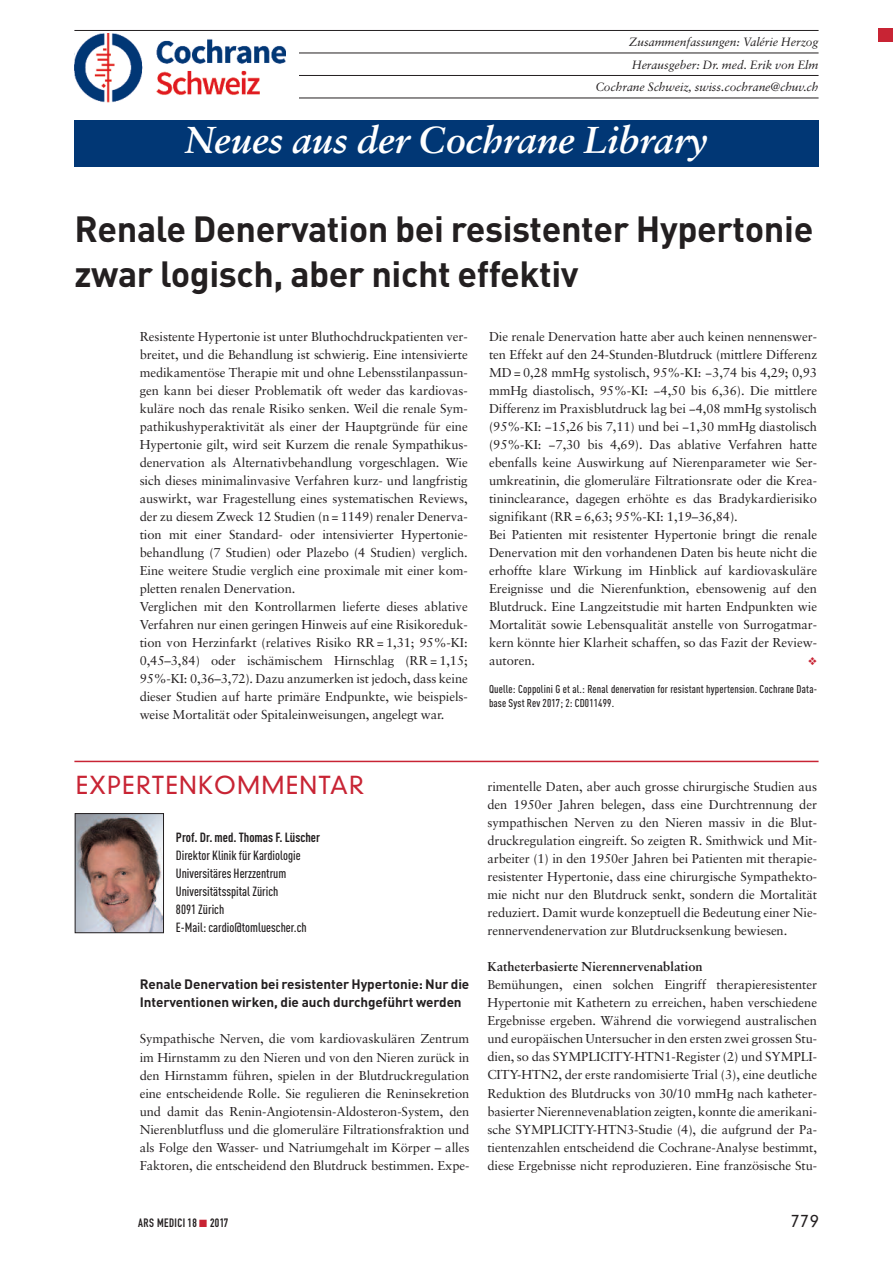
<style>
.page{position:relative;width:893px;height:1263px;background:#fff}
.page>*{position:absolute;margin:0;border:0;box-sizing:border-box;transform-origin:0 0}
.t1{font:italic 700 37.5px "Sabon";letter-spacing:-.005em;color:#fff}
.t2{font:700 36px/45px "DIN";letter-spacing:-.01em;color:#231f20}
.t3{font:300 24px "DIN Neuzeit Grotesk";letter-spacing:.05em;color:#c82434}
.t4{font:300 16.5px "DIN Neuzeit Grotesk";color:#231f20}
.t5{font:700 13.5px/18px "DIN";letter-spacing:-.005em;color:#231f20}
.t6{font:500 13.2px/18px "DIN Cond";color:#231f20}
.t7{font:700 13.2px "DIN Cond";color:#231f20}
.t8{font:12.9px/18px "Sabon";letter-spacing:-.005em;color:#231f20;text-align:justify}
.t9{font:700 12.9px "Sabon";color:#231f20}
.t10{font:italic 12px/22.5px "Sabon";letter-spacing:-.005em;color:#231f20;text-align:right}
.t11{font:12px "DIN Engschrift";letter-spacing:.035em;color:#231f20}
.t12{font:500 11.25px/13.8px "DIN Cond";letter-spacing:.015em;color:#231f20}
.s1{color:#c82434}
</style>
<div class="page">
<div style="left:878px;top:28px;width:15px;height:14px;background:#c82434"></div>
<hr style="left:74px;top:30px;width:745px;height:1px;background:#231f20">
<hr style="left:74px;top:53px;width:745px;height:1px;background:#231f20">
<hr style="left:74px;top:75px;width:745px;height:1px;background:#231f20">
<hr style="left:74px;top:98px;width:745px;height:1px;background:#231f20">
<div style="left:60px;top:33px;width:238px;height:74px;background:#fff"></div>
<img style="left:74px;top:34px;width:211px;height:69px">
<img style="left:77px;top:815px;width:85px;height:116px">
<div style="left:75px;top:813px;width:89px;height:120px;border:1px solid #231f20"></div>
<hr style="left:74px;top:761px;width:745px;height:1px;background:#c82434">
<div style="left:74px;top:120px;width:745px;height:46px;background:#013775"></div>
<p class="t10" style="left:595px;top:32px;width:225px">Zusammenfassungen: Valérie Herzog<br>Herausgeber: Dr. med. Erik von Elm<br>Cochrane Schweiz, swiss.cochrane@chuv.ch</p>
<h1 class="t1" style="left:185px;top:124px;width:524px">Neues aus der Cochrane Library</h1>
<h2 class="t2" style="left:74px;top:207px;width:740px">Renale Denervation bei resistenter Hypertonie zwar logisch, aber nicht effektiv</h2>
<p class="t8" style="left:140px;top:329px;width:330px;text-align:left">Resistente Hypertonie ist unter Bluthochdruckpatienten ver&shy;breitet, und die Behandlung ist schwierig. Eine intensivierte medikamentöse Therapie mit und ohne Lebensstilanpassun&shy;gen kann bei dieser Problematik oft weder das kardiovas&shy;kuläre noch das renale Risiko senken. Weil die renale Sym&shy;pathikushyperaktivität als einer der Hauptgründe für eine Hypertonie gilt, wird seit Kurzem die renale Sympathikus&shy;denervation als Alternativbehandlung vorgeschlagen. Wie sich dieses minimalinvasive Verfahren kurz- und langfristig auswirkt, war Fragestellung eines systematischen Reviews, der zu diesem Zweck 12 Studien (n = 1149) renaler Denerva&shy;tion mit einer Standard- oder intensivierter Hypertonie&shy;behandlung (7 Studien) oder Plazebo (4 Studien) verglich.<br>Eine weitere Studie verglich eine proximale mit einer kom&shy;pletten renalen Denervation.<br>Verglichen mit den Kontrollarmen lieferte dieses ablative Verfahren nur einen geringen Hinweis auf eine Risikoreduk&shy;tion von Herzinfarkt (relatives Risiko RR = 1,31; 95%-KI:<br>0,45–3,84) oder ischämischem Hirnschlag (RR = 1,15; 95%-KI: 0,36–3,72). Dazu anzumerken ist jedoch, dass keine dieser Studien auf harte primäre Endpunkte, wie beispiels&shy;weise Mortalität oder Spitaleinweisungen, angelegt war.</p>
<p class="t8" style="left:489px;top:329px;width:330px;text-align:left">Die renale Denervation hatte aber auch keinen nennenswer&shy;ten Effekt auf den 24-Stunden-Blutdruck (mittlere Differenz MD = 0,28 mmHg systolisch, 95%-KI: −3,74 bis 4,29; 0,93 mmHg diastolisch, 95%-KI: −4,50 bis 6,36). Die mittlere Differenz im Praxisblutdruck lag bei −4,08 mmHg systolisch (95%-KI: −15,26 bis 7,11) und bei −1,30 mmHg diastolisch (95%-KI: −7,30 bis 4,69). Das ablative Verfahren hatte ebenfalls keine Auswirkung auf Nierenparameter wie Ser&shy;umkreatinin, die glomeruläre Filtrationsrate oder die Krea&shy;tininclearance, dagegen erhöhte es das Bradykardierisiko signifikant (RR = 6,63; 95%-KI: 1,19–36,84).<br>Bei Patienten mit resistenter Hypertonie bringt die renale Denervation mit den vorhandenen Daten bis heute nicht die erhoffte klare Wirkung im Hinblick auf kardiovaskuläre Ereignisse und die Nierenfunktion, ebensowenig auf den Blutdruck. Eine Langzeitstudie mit harten Endpunkten wie Mortalität sowie Lebensqualität anstelle von Surrogatmar&shy;kern könnte hier Klarheit schaffen, so das Fazit der Review&shy;autoren.</p>
<p class="t12" style="left:489px;top:683px;width:330px">Quelle: Coppolini G et al.: Renal denervation for resistant hypertension. Cochrane Data&shy;base Syst Rev 2017; 2: CD011499.</p>
<h3 class="t3" style="left:76px;top:776px;width:290px">EXPERTENKOMMENTAR</h3>
<p class="t7" style="left:176px;top:832px;width:146px">Prof. Dr. med. Thomas F. Lüscher</p>
<p class="t6" style="left:176px;top:847px;width:132px">Direktor Klinik für Kardiologie<br>Universitäres Herzzentrum<br>Universitätsspital Zürich<br>8091 Zürich<br>E-Mail: cardio@tomluescher.ch</p>
<p class="t5" style="left:140px;top:976px;width:331px">Renale Denervation bei resistenter Hypertonie: Nur die<br>Interventionen wirken, die auch durchgeführt werden</p>
<p class="t8" style="left:140px;top:1031px;width:331px">Sympathische Nerven, die vom kardiovaskulären Zentrum im Hirnstamm zu den Nieren und von den Nieren zurück in den Hirnstamm führen, spielen in der Blutdruckregulation eine entscheidende Rolle. Sie regulieren die Reninsekretion und damit das Renin-Angiotensin-Aldosteron-System, den Nierenblutfluss und die glomeruläre Filtrationsfraktion und als Folge den Wasser- und Natriumgehalt im Körper – alles Faktoren, die entscheidend den Blutdruck bestimmen. Expe-</p>
<p class="t8" style="left:487px;top:779px;width:331px">rimentelle Daten, aber auch grosse chirurgische Studien aus den 1950er Jahren belegen, dass eine Durchtrennung der sympathischen Nerven zu den Nieren massiv in die Blut&shy;druckregulation eingreift. So zeigten R. Smithwick und Mit&shy;arbeiter (1) in den 1950er Jahren bei Patienten mit therapie&shy;resistenter Hypertonie, dass eine chirurgische Sympathekto&shy;mie nicht nur den Blutdruck senkt, sondern die Mortalität reduziert. Damit wurde konzeptuell die Bedeutung einer Nie&shy;rennervendenervation zur Blutdrucksenkung bewiesen.</p>
<p class="t9" style="left:487px;top:962px;width:217px">Katheterbasierte Nierennervenablation</p>
<p class="t8" style="left:487px;top:977px;width:331px">Bemühungen, einen solchen Eingriff therapieresistenter Hypertonie mit Kathetern zu erreichen, haben verschiedene Ergebnisse ergeben. Während die vorwiegend australischen und europäischen Untersucher in den ersten zwei grossen Stu&shy;dien, so das SYMPLICITY-HTN1-Register (2) und SYMPLI-CITY-HTN2, der erste randomisierte Trial (3), eine deutliche Reduktion des Blutdrucks von 30/10 mmHg nach katheter&shy;basierter Nierennevenablation zeigten, konnte die amerikani&shy;sche SYMPLICITY-HTN3-Studie (4), die aufgrund der Pa&shy;tientenzahlen entscheidend die Cochrane-Analyse bestimmt, diese Ergebnisse nicht reproduzieren. Eine französische Stu-</p>
<p class="t11" style="left:138px;top:1218px;width:92px">ARS MEDICI18 <span class="s1">■</span> 2017</p>
<p class="t4" style="left:791px;top:1214px;width:29px">779</p>
</div>
